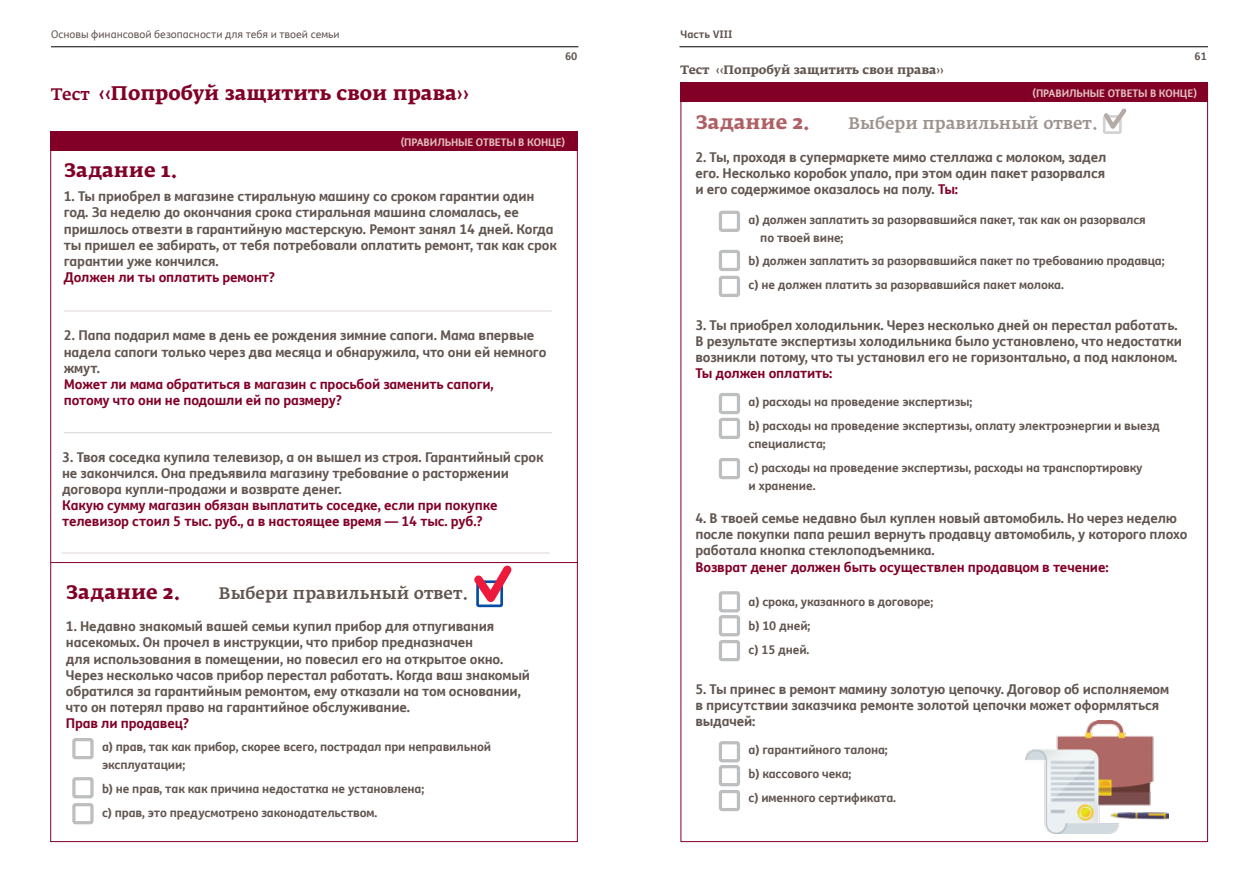
<style>
.page{position:relative;width:1259px;height:893px;background:#fff}
.page>*{position:absolute;margin:0;border:0;box-sizing:border-box;transform-origin:0 0}
.t1{font:700 19.5px "Fedra Serif A Pro";color:#820028}
.t2{font:700 19.5px "Fedra Serif A Pro";color:#b05f64}
.t3{font:500 16.5px "Fedra Serif A Pro";color:#625651}
.t4{font:500 16.5px "Fedra Serif A Pro";color:#9d928e}
.t5{font:700 13.5px/16.2px "FS Me Pro";letter-spacing:-.01em;color:#625651}
.t6{font:700 13.5px/16.2px "FS Me Pro";letter-spacing:-.01em;color:#820028}
.t7{font:700 12px/24px "FS Me Pro";letter-spacing:-.01em;color:#625651}
.t8{font:700 12px "Fedra Serif A Pro";color:#625651}
.t9{font:700 10.5px "FS Me Pro";letter-spacing:-.01em;color:#e2bfbc}
.t10{font:10.5px "FS Me Pro";color:#625651}
.t11{font:700 10.5px "FS Me Pro";color:#625651}
.s1{font-weight:500;font-size:16.5px}
.s2{color:#820028}
</style>
<div class="page">
<hr style="left:51px;top:47px;width:527px;height:1px;background:#000">
<hr style="left:679px;top:47px;width:529px;height:1px;background:#000">
<img style="left:1025px;top:720px;width:143px;height:113px">
<div style="left:50px;top:132px;width:528px;height:19px;background:#820028"></div>
<div style="left:680px;top:83px;width:528px;height:19px;background:#820028"></div>
<div style="left:72px;top:738px;width:22px;height:21px;border:3px solid #bcbec0;border-radius:2px"></div>
<div style="left:72px;top:777px;width:22px;height:21px;border:3px solid #bcbec0;border-radius:2px"></div>
<div style="left:72px;top:803px;width:22px;height:21px;border:3px solid #bcbec0;border-radius:2px"></div>
<div style="left:719px;top:211px;width:21px;height:21px;border:3px solid #bcbec0;border-radius:2px"></div>
<div style="left:719px;top:250px;width:21px;height:21px;border:3px solid #bcbec0;border-radius:2px"></div>
<div style="left:719px;top:276px;width:21px;height:21px;border:3px solid #bcbec0;border-radius:2px"></div>
<div style="left:719px;top:393px;width:21px;height:21px;border:3px solid #bcbec0;border-radius:2px"></div>
<div style="left:719px;top:418px;width:21px;height:21px;border:3px solid #bcbec0;border-radius:2px"></div>
<div style="left:719px;top:458px;width:21px;height:21px;border:3px solid #bcbec0;border-radius:2px"></div>
<svg style="left:467px;top:563px;width:52px;height:45px"></svg>
<svg style="left:1103px;top:108px;width:24px;height:26px"></svg>
<hr style="left:64px;top:311px;width:488px;height:1px;background:#ddd7d5">
<hr style="left:64px;top:432px;width:488px;height:1px;background:#ddd7d5">
<hr style="left:62px;top:553px;width:488px;height:1px;background:#ddd7d5">
<hr style="left:51px;top:562px;width:526px;height:1px;background:#820028">
<div style="left:719px;top:591px;width:21px;height:21px;border:3px solid #bcbec0;border-radius:2px"></div>
<div style="left:719px;top:615px;width:21px;height:21px;border:3px solid #bcbec0;border-radius:2px"></div>
<div style="left:719px;top:640px;width:21px;height:21px;border:3px solid #bcbec0;border-radius:2px"></div>
<div style="left:719px;top:741px;width:21px;height:21px;border:3px solid #bcbec0;border-radius:2px"></div>
<div style="left:719px;top:765px;width:21px;height:21px;border:3px solid #bcbec0;border-radius:2px"></div>
<div style="left:719px;top:790px;width:21px;height:21px;border:3px solid #bcbec0;border-radius:2px"></div>
<p class="t10" style="left:51px;top:27px;width:290px">Основы финансовой безопасности для тебя и твоей семьи</p>
<h1 class="t1" style="left:51px;top:81px;width:420px"><span class="s1">Тест</span> ‹‹Попробуй защитить свои права››</h1>
<p class="t11" style="left:680px;top:26px;width:53px">Часть VIII</p>
<p class="t11" style="left:565px;top:48px;width:14px">60</p>
<p class="t11" style="left:1194px;top:48px;width:14px">61</p>
<p class="t8" style="left:680px;top:63px;width:265px">Тест ‹‹Попробуй защитить свои права››</p>
<p class="t9" style="left:1032px;top:85px;width:18px">(Прави</p>
<p class="t9" style="left:1069px;top:85px;width:98px">льные ответы в конц</p>
<p class="t9" style="left:1187px;top:85px;width:11px">е)</p>
<p class="t9" style="left:401px;top:134px;width:18px">(Прави</p>
<p class="t9" style="left:437px;top:134px;width:98px">льные ответы в конц</p>
<p class="t9" style="left:556px;top:134px;width:11px">е)</p>
<h1 class="t1" style="left:64px;top:158px;width:115px">Задание 1.</h1>
<p class="t5" style="left:64px;top:188px;width:494px">1. Ты приобрел в магазине стиральную машину со сроком гарантии один год. За неделю до окончания срока стиральная машина сломалась, ее пришлось отвезти в гарантийную мастерскую. Ремонт занял 14 дней. Когда ты пришел ее забирать, от тебя потребовали оплатить ремонт, так как срок гарантии уже кончился.</p>
<p class="t6" style="left:64px;top:269px;width:213px">Должен ли ты оплатить ремонт?</p>
<p class="t5" style="left:64px;top:327px;width:484px">2. Папа подарил маме в день ее рождения зимние сапоги. Мама впервые надела сапоги только через два месяца и обнаружила, что они ей немного жмут.</p>
<p class="t6" style="left:64px;top:375px;width:431px">Может ли мама обратиться в магазин с просьбой заменить сапоги, потому что они не подошли ей по размеру?</p>
<p class="t5" style="left:62px;top:448px;width:483px">3. Твоя соседка купила телевизор, а он вышел из строя. Гарантийный срок не закончился. Она предъявила магазину требование о расторжении договора купли-продажи и возврате денег.</p>
<p class="t6" style="left:62px;top:497px;width:437px">Какую сумму магазин обязан выплатить соседке, если при покупке телевизор стоил 5 тыс. руб., а в настоящее время — 14 тыс. руб.?</p>
<h1 class="t1" style="left:66px;top:580px;width:116px">Задание 2.</h1>
<p class="t3" style="left:219px;top:583px;width:251px">Выбери правильный ответ.</p>
<p class="t5" style="left:66px;top:618px;width:465px">1. Недавно знакомый вашей семьи купил прибор для отпугивания насекомых. Он прочел в инструкции, что прибор предназначен<br>для использования в помещении, но повесил его на открытое окно.<br>Через несколько часов прибор перестал работать. Когда ваш знакомый обратился за гарантийным ремонтом, ему отказали на том основании, что он потерял право на гарантийное обслуживание.</p>
<p class="t6" style="left:66px;top:715px;width:125px">Прав ли продавец?</p>
<p class="t7" style="left:102px;top:737px;width:390px;line-height:18px">a) прав, так как прибор, скорее всего, пострадал при неправильной эксплуатации;</p>
<p class="t7" style="left:102px;top:776px;width:324px">b) не прав, так как причина недостатка не установлена; c) прав, это предусмотрено законодательством.</p>
<h1 class="t2" style="left:695px;top:110px;width:116px">Задание 2.</h1>
<p class="t4" style="left:848px;top:113px;width:251px">Выбери правильный ответ.</p>
<p class="t5" style="left:695px;top:148px;width:412px;text-align:justify">2. Ты, проходя в супермаркете мимо стеллажа с молоком, задел его. Несколько коробок упало, при этом один пакет разорвался и его содержимое оказалось на полу. <span class="s2">Ты:</span></p>
<p class="t7" style="left:760px;top:210px;width:387px;line-height:18px;text-indent:-12px">a) должен заплатить за разорвавшийся пакет, так как он разорвался по твоей вине;</p>
<p class="t7" style="left:748px;top:249px;width:417px">b) должен заплатить за разорвавшийся пакет по требованию продавца; c) не должен платить за разорвавшийся пакет молока.</p>
<p class="t5" style="left:695px;top:316px;width:488px">3. Ты приобрел холодильник. Через несколько дней он перестал работать.<br>В результате экспертизы холодильника было установлено, что недостатки возникли потому, что ты установил его не горизонтально, а под наклоном.</p>
<p class="t6" style="left:695px;top:365px;width:139px">Ты должен оплатить:</p>
<p class="t7" style="left:748px;top:389px;width:413px">a) расходы на проведение экспертизы;<br>b) расходы на проведение экспертизы, оплату электроэнергии и выезд</p>
<p class="t7" style="left:748px;top:431px;width:395px">специалиста;<br>c) расходы на проведение экспертизы, расходы на транспортировку</p>
<p class="t7" style="left:748px;top:473px;width:68px">и хранение.</p>
<p class="t5" style="left:695px;top:509px;width:494px">4. В твоей семье недавно был куплен новый автомобиль. Но через неделю после покупки папа решил вернуть продавцу автомобиль, у которого плохо работала кнопка стеклоподъемника.</p>
<p class="t6" style="left:695px;top:558px;width:415px">Возврат денег должен быть осуществлен продавцом в течение:</p>
<p class="t7" style="left:748px;top:590px;width:186px">a) срока, указанного в договоре; b) 10 дней;<br>c) 15 дней.</p>
<p class="t5" style="left:695px;top:680px;width:475px">5. Ты принес в ремонт мамину золотую цепочку. Договор об исполняемом в присутствии заказчика ремонте золотой цепочки может оформляться выдачей:</p>
<p class="t7" style="left:748px;top:737px;width:149px">a) гарантийного талона; b) кассового чека;<br>c) именного сертификата.</p>
</div>
